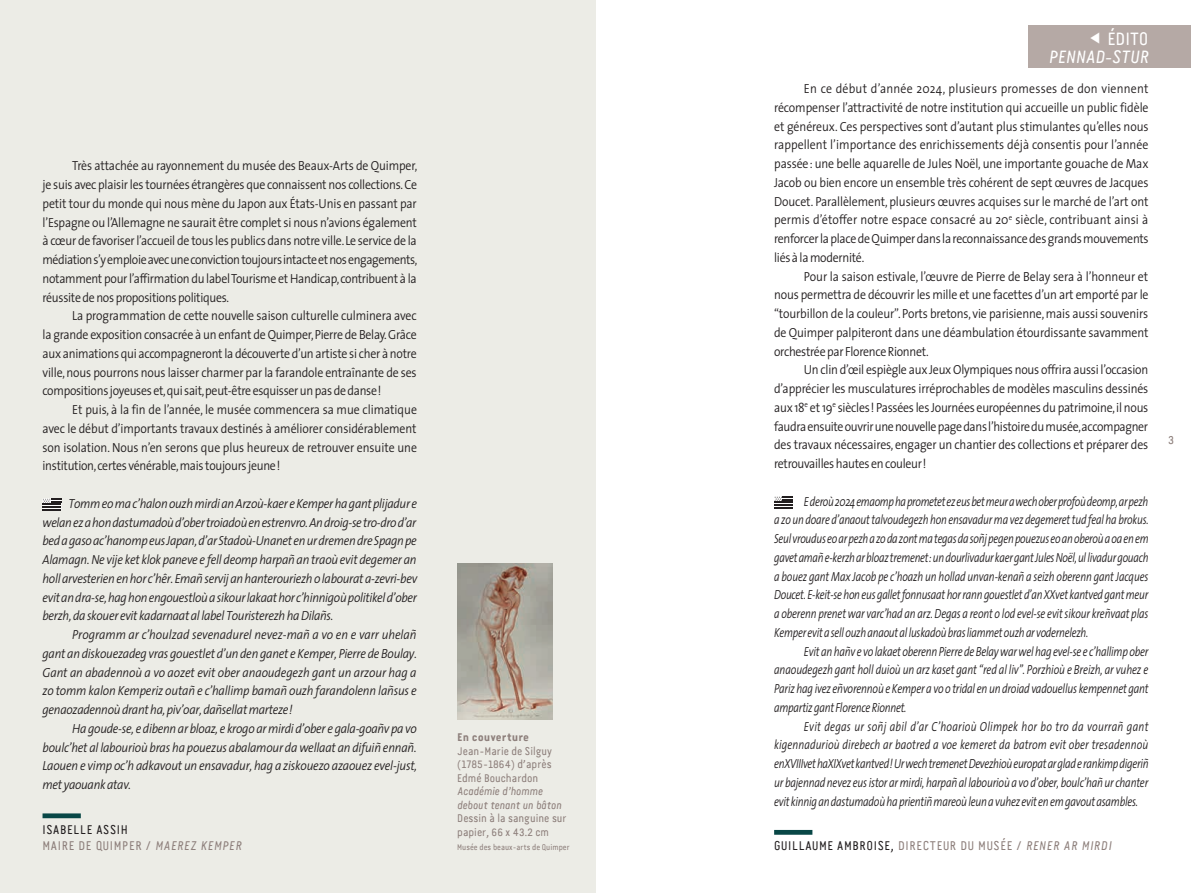
<style>
.page{position:relative;width:1191px;height:893px;background:#fff}
.page>*{position:absolute;margin:0;border:0;box-sizing:border-box;transform-origin:0 0}
.t1{font:italic 18px "Van Condensed LF";letter-spacing:-.005em;color:#fff}
.t2{font:18px "Van Condensed LF";letter-spacing:-.005em;color:#fff}
.t3{font:300 13.2px/18.8px "The Sans";letter-spacing:-.025em;color:#231f20;text-align:justify;scale:.9 1}
.t4{font:italic 300 13.2px/18.8px "The Sans";letter-spacing:-.025em;color:#231f20;text-align:justify;scale:.9 1}
.t5{font:italic 300 13.2px/18.8px "The Sans";letter-spacing:-.025em;color:#231f20;text-align:justify;scale:.79 1}
.t6{font:italic 300 13.2px/18.8px "The Sans";letter-spacing:-.025em;color:#231f20;text-align:justify;scale:.78 1}
.t7{font:12.75px "Van Condensed LF";letter-spacing:.05em;color:#231f20}
.t8{font:12.75px/16.5px "Van Condensed LF";letter-spacing:.05em;color:#8e807c}
.t9{font:12px "Van Condensed LF";color:#8e807c}
.t10{font:11.25px/13.5px "Van Condensed LF";color:#8e807c;text-align:justify}
.t11{font:italic 11.25px/13.5px "Van Condensed LF";color:#8e807c}
.t12{font:700 11.25px "Van Condensed LF";color:#8e807c}
.t13{font:8.25px "Van Condensed LF";color:#8e807c}
.s1{color:#231f20}
.s2{font-style:italic}
.s3{color:#8e807c}
.s4{font-style:italic;color:#8e807c}
</style>
<div class="page">
<div style="left:774px;top:830px;width:38px;height:5px;background:#084746"></div>
<svg style="left:774px;top:496px;width:19px;height:12px"></svg>
<div style="left:1028px;top:26px;width:163px;height:42px;background:#b5a9a5"></div>
<div style="left:0;top:0;width:595px;height:893px;background:#ecece6"></div>
<div style="left:43px;top:813px;width:38px;height:5px;background:#084746"></div>
<svg style="left:43px;top:498px;width:18px;height:12px"></svg>
<img style="left:457px;top:563px;width:96px;height:157px">
<p class="t3" style="left:43px;top:156px;width:418px;text-indent:30px">Très attachée au rayonnement du musée des Beaux-Arts de Quimper, je suis avec plaisir les tournées étrangères que connaissent nos collections. Ce petit tour du monde qui nous mène du Japon aux États-Unis en passant par l’Espagne ou l’Allemagne ne saurait être complet si nous n’avions également à cœur de favoriser l’accueil de tous les publics dans notre ville. Le service de la médiation s’y emploie avec une conviction toujours intacte et nos engagements, notamment pour l’affirmation du label Tourisme et Handicap, contribuent à la réussite de nos propositions politiques.</p>
<p class="t3" style="left:43px;top:306px;width:417px;text-indent:30px">La programmation de cette nouvelle saison culturelle culminera avec la grande exposition consacrée à un enfant de Quimper, Pierre de Belay. Grâce aux animations qui accompagneront la découverte d’un artiste si cher à notre ville, nous pourrons nous laisser charmer par la farandole entraînante de ses compositions joyeuses et, qui sait, peut-être esquisser un pas de danse!</p>
<p class="t3" style="left:43px;top:400px;width:417px;text-indent:30px">Et puis, à la fin de l’année, le musée commencera sa mue climatique avec le début d’importants travaux destinés à améliorer considérablement son isolation. Nous n’en serons que plus heureux de retrouver ensuite une institution, certes vénérable, mais toujours jeune!</p>
<p class="t4" style="left:43px;top:494px;width:418px;text-indent:26px">Tomm eo ma c’halon ouzh mirdi an Arzoù-kaer e Kemper ha gant plijadur e welan ez a hon dastumadoù d’ober troiadoù en estrenvro. An droig-se tro-dro d’ar bed a gaso ac’hanomp eus Japan, d’ar Stadoù-Unanet en ur dremen dre Spagn pe Alamagn. Ne vije ket klok paneve e fell deomp harpañ an traoù evit degemer an holl arvesterien en hor c’hêr. Emañ servij an hanterouriezh o labourat a-zevri-bev evit an dra-se, hag hon engouestloù a sikour lakaat hor c’hinnigoù politikel d’ober berzh, da skouer evit kadarnaat al label Touristerezh ha Dilañs.</p>
<p class="t4" style="left:43px;top:625px;width:417px;text-indent:30px">Programm ar c’houlzad sevenadurel nevez-mañ a vo en e varr uhelañ gant an diskouezadeg vras gouestlet d’un den ganet e Kemper, Pierre de Boulay.<br>Gant an abadennoù a vo aozet evit ober anaoudegezh gant un arzour hag a zo tomm kalon Kemperiz outañ e c’hallimp bamañ ouzh farandolenn lañsus e genaozadennoù drant ha, piv’oar, dañsellat marteze!</p>
<p class="t4" style="left:43px;top:719px;width:418px;text-indent:30px">Ha goude-se, e dibenn ar bloaz, e krogo ar mirdi d’ober e gala-goañv pa vo boulc’het al labourioù bras ha pouezus abalamour da wellaat an difuiñ ennañ.<br>Laouen e vimp oc’h adkavout un ensavadur, hag a ziskouezo azaouez evel-just, met yaouank atav.</p>
<p class="t8" style="left:43px;top:821px;width:200px"><span class="s1">ISABELLE ASSIH<br></span>MAIRE DE QUIMPER / <span class="s2">MAEREZ KEMPER</span></p>
<p class="t12" style="left:457px;top:730px;width:73px">En couverture</p>
<p class="t10" style="left:457px;top:744px;width:96px">Jean-Marie de Silguy (1785-1864) d’après Edmé Bouchardon</p>
<p class="t11" style="left:457px;top:784px;width:106px">Académie d’homme debout tenant un bâton</p>
<p class="t10" style="left:457px;top:811px;width:111px">Dessin à la sanguine sur papier, 66 x 43.2 cm</p>
<p class="t13" style="left:457px;top:842px;width:114px">Musée des beaux-arts de Quimper</p>
<h1 class="t2" style="left:1107px;top:27px;width:43px">ÉDITO</h1>
<h1 class="t1" style="left:1048px;top:45px;width:101px">PENNAD-STUR</h1>
<p class="t3" style="left:774px;top:79px;width:417px;text-indent:30px">En ce début d’année 2024, plusieurs promesses de don viennent récompenser l’attractivité de notre institution qui accueille un public fidèle et généreux. Ces perspectives sont d’autant plus stimulantes qu’elles nous rappellent l’importance des enrichissements déjà consentis pour l’année passée: une belle aquarelle de Jules Noël, une importante gouache de Max Jacob ou bien encore un ensemble très cohérent de sept œuvres de Jacques Doucet. Parallèlement, plusieurs œuvres acquises sur le marché de l’art ont permis d’étoffer notre espace consacré au 20<sup>e</sup> siècle, contribuant ainsi à renforcer la place de Quimper dans la reconnaissance des grands mouvements liés à la modernité.</p>
<p class="t3" style="left:774px;top:266px;width:417px;text-indent:30px">Pour la saison estivale, l’œuvre de Pierre de Belay sera à l’honneur et nous permettra de découvrir les mille et une facettes d’un art emporté par le “tourbillon de la couleur”. Ports bretons, vie parisienne, mais aussi souvenirs de Quimper palpiteront dans une déambulation étourdissante savamment orchestrée par Florence Rionnet.</p>
<p class="t3" style="left:774px;top:360px;width:417px;text-indent:30px">Un clin d’œil espiègle aux Jeux Olympiques nous offrira aussi l’occasion d’apprécier les musculatures irréprochables de modèles masculins dessinés aux 18<sup>e</sup> et 19<sup>e</sup> siècles! Passées les Journées européennes du patrimoine, il nous faudra ensuite ouvrir une nouvelle page dans l’histoire du musée, accompagner des travaux nécessaires, engager un chantier des collections et préparer des retrouvailles hautes en couleur!</p>
<p class="t6" style="left:774px;top:491px;width:481px;text-indent:30px">E deroù 2024 emaomp ha prometet ez eus bet meur a wech ober profoù deomp, ar pezh a zo un doare d’anaout talvoudegezh hon ensavadur ma vez degemeret tud feal ha brokus.<br>Seul vroudus eo ar pezh a zo da zont ma tegas da soñj pegen pouezus eo an oberoù a oa en em gavet amañ e-kerzh ar bloaz tremenet: un dourlivadur kaer gant Jules Noël, ul livadur gouach a bouez gant Max Jacob pe c’hoazh un hollad unvan-kenañ a seizh oberenn gant Jacques Doucet. E-keit-se hon eus gallet fonnusaat hor rann gouestlet d’an XXvet kantved gant meur a oberenn prenet war varc’had an arz. Degas a reont o lod evel-se evit sikour kreñvaat plas Kemper evit a sell ouzh anaout al luskadoù bras liammet ouzh ar vodernelezh.</p>
<p class="t5" style="left:774px;top:641px;width:475px;text-indent:30px">Evit an hañv e vo lakaet oberenn Pierre de Belay war wel hag evel-se e c’hallimp ober anaoudegezh gant holl duioù un arz kaset gant “red al liv”. Porzhioù e Breizh, ar vuhez e Pariz hag ivez eñvorennoù e Kemper a vo o tridal en un droiad vadouellus kempennet gant ampartiz gant Florence Rionnet.</p>
<p class="t5" style="left:774px;top:716px;width:475px;text-indent:30px">Evit degas ur soñj abil d’ar C’hoarioù Olimpek hor bo tro da vourrañ gant kigennadurioù direbech ar baotred a voe kemeret da batrom evit ober tresadennoù enXVIIIvet haXIXvet kantved! Ur wech tremenet Devezhioù europat ar glad e rankimp digeriñ ur bajennad nevez eus istor ar mirdi, harpañ al labourioù a vo d’ober, boulc’hañ ur chanter evit kinnig an dastumadoù ha prientiñ mareoù leun a vuhez evit en em gavout asambles.</p>
<p class="t7" style="left:774px;top:838px;width:339px">GUILLAUME AMBROISE, <span class="s3">DIRECTEUR DU MUSÉE /</span> <span class="s4">RENER AR MIRDI</span></p>
<p class="t9" style="left:1168px;top:432px;width:7px">3</p>
</div>
